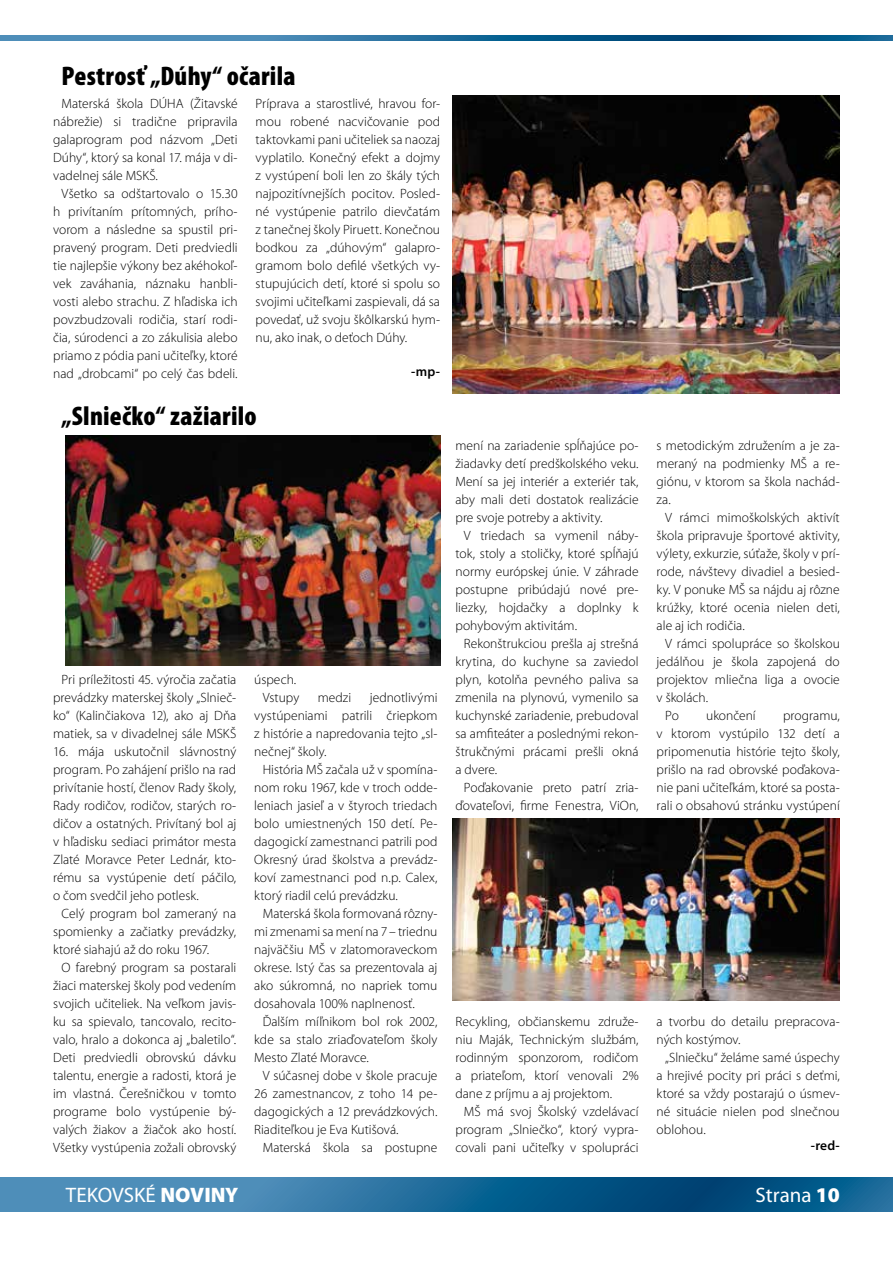
<style>
.page{position:relative;width:893px;height:1263px;background:#fff}
.page>*{position:absolute;margin:0;border:0;box-sizing:border-box;transform-origin:0 0}
.t1{font:900 condensed 27px "Mini Pro";letter-spacing:.01em;color:#000}
.t2{font:21px "Mini Pro";color:#fff}
.t3{font:300 13.5px/18px "Mini Pro";color:#000;text-align:justify}
.t4{font:600 13.5px "Mini Pro";color:#000}
.s1{font-weight:900}
</style>
<div class="page">
<svg style="left:0;top:1177px;width:893px;height:34px;background:#236d9b"></svg>
<svg style="left:0;top:36px;width:893px;height:4px;background:#246d9c"></svg>
<img style="left:453px;top:96px;width:387px;height:297px">
<img style="left:66px;top:436px;width:374px;height:229px">
<img style="left:453px;top:819px;width:387px;height:181px">
<h1 class="t1" style="left:62px;top:61px;width:235px">Pestrosť „Dúhy“ očarila</h1>
<p class="t3" style="left:53px;top:95px;width:186px;text-indent:9px">Materská škola DÚHA (Žitavské nábrežie) si tradične pripravila galaprogram pod názvom „Deti Dúhy“, ktorý sa konal 17. mája v di&shy;vadelnej sále MSKŠ.</p>
<p class="t3" style="left:53px;top:185px;width:186px;text-indent:9px">Všetko sa odštartovalo o 15.30 h privítaním prítomných, prího&shy;vorom a následne sa spustil pri&shy;pravený program. Deti predviedli tie najlepšie výkony bez akéhokoľ&shy;vek zaváhania, náznaku hanbli&shy;vosti alebo strachu. Z hľadiska ich povzbudzovali rodičia, starí rodi&shy;čia, súrodenci a zo zákulisia alebo priamo z pódia pani učiteľky, ktoré nad „drobcami“ po celý čas bdeli.</p>
<p class="t3" style="left:256px;top:95px;width:186px">Príprava a starostlivé, hravou for&shy;mou robené nacvičovanie pod taktovkami pani učiteliek sa naozaj vyplatilo. Konečný efekt a dojmy z vystúpení boli len zo škály tých najpozitívnejších pocitov. Posled&shy;né vystúpenie patrilo dievčatám z tanečnej školy Piruett. Konečnou bodkou za „dúhovým“ galapro&shy;gramom bolo defilé všetkých vy&shy;stupujúcich detí, ktoré si spolu so svojimi učiteľkami zaspievali, dá sa povedať, už svoju škôlkarskú hym&shy;nu, ako inak, o deťoch Dúhy.</p>
<p class="t4" style="left:411px;top:364px;width:30px">-mp-</p>
<h1 class="t1" style="left:62px;top:401px;width:197px">„Slniečko“ zažiarilo</h1>
<p class="t3" style="left:53px;top:671px;width:185px;text-indent:9px">Pri príležitosti 45. výročia začatia prevádzky materskej školy „Slnieč&shy;ko“ (Kalinčiakova 12), ako aj Dňa matiek, sa v divadelnej sále MSKŠ</p>
<p class="t3" style="left:53px;top:743px;width:185px">16. mája uskutočnil slávnostný program. Po zahájení prišlo na rad privítanie hostí, členov Rady školy, Rady rodičov, rodičov, starých ro&shy;dičov a ostatných. Privítaný bol aj v hľadisku sediaci primátor mesta Zlaté Moravce Peter Lednár, kto&shy;rému sa vystúpenie detí páčilo, o čom svedčil jeho potlesk.</p>
<p class="t3" style="left:53px;top:905px;width:185px;text-indent:9px">Celý program bol zameraný na spomienky a začiatky prevádzky, ktoré siahajú až do roku 1967.</p>
<p class="t3" style="left:53px;top:959px;width:185px;text-indent:9px">O farebný program sa postarali žiaci materskej školy pod vedením svojich učiteliek. Na veľkom javis&shy;ku sa spievalo, tancovalo, recito&shy;valo, hralo a dokonca aj „baletilo“.<br>Deti predviedli obrovskú dávku talentu, energie a radosti, ktorá je im vlastná. Čerešničkou v tomto programe bolo vystúpenie bý&shy;valých žiakov a žiačok ako hostí.<br>Všetky vystúpenia zožali obrovský</p>
<p class="t3" style="left:254px;top:671px;width:46px;text-align:right">úspech.<br>Vstupy</p>
<p class="t3" style="left:254px;top:689px;width:185px;text-indent:115px">jednotlivými vystúpeniami patrili čriepkom z histórie a napredovania tejto „sl&shy;nečnej“ školy.</p>
<p class="t3" style="left:254px;top:761px;width:185px;text-indent:9px">História MŠ začala už v spomína&shy;nom roku 1967, kde v troch odde&shy;leniach jasieľ a v štyroch triedach bolo umiestnených 150 detí. Pe&shy;dagogickí zamestnanci patrili pod Okresný úrad školstva a prevádz&shy;koví zamestnanci pod n.p. Calex, ktorý riadil celú prevádzku.</p>
<p class="t3" style="left:254px;top:905px;width:185px;text-indent:9px">Materská škola formovaná rôzny&shy;mi zmenami sa mení na 7 – triednu najväčšiu MŠ v zlatomoraveckom okrese. Istý čas sa prezentovala aj ako súkromná, no napriek tomu dosahovala 100% naplnenosť.</p>
<p class="t3" style="left:254px;top:1013px;width:185px;text-indent:9px">Ďalším míľnikom bol rok 2002, kde sa stalo zriaďovateľom školy Mesto Zlaté Moravce.</p>
<p class="t3" style="left:254px;top:1067px;width:185px;text-indent:8px">V súčasnej dobe v škole pracuje 26 zamestnancov, z toho 14 pe&shy;dagogických a 12 prevádzkových.<br>Riaditeľkou je Eva Kutišová.</p>
<p class="t3" style="left:263px;top:1138px;width:176px">Materská škola sa postupne</p>
<p class="t3" style="left:318px;top:689px;width:35px">medzi</p>
<p class="t3" style="left:455px;top:436px;width:185px">mení na zariadenie spĺňajúce po&shy;žiadavky detí predškolského veku.<br>Mení sa jej interiér a exteriér tak, aby mali deti dostatok realizácie pre svoje potreby a aktivity.</p>
<p class="t3" style="left:455px;top:526px;width:185px;text-indent:9px">V triedach sa vymenil náby&shy;tok, stoly a stoličky, ktoré spĺňajú normy európskej únie. V záhrade postupne pribúdajú nové pre&shy;liezky, hojdačky a doplnky k pohybovým aktivitám.</p>
<p class="t3" style="left:455px;top:634px;width:185px;text-indent:9px">Rekonštrukciou prešla aj strešná krytina, do kuchyne sa zaviedol plyn, kotolňa pevného paliva sa zmenila na plynovú, vymenilo sa kuchynské zariadenie, prebudoval sa amfiteáter a poslednými rekon&shy;štrukčnými prácami prešli okná a dvere.</p>
<p class="t3" style="left:455px;top:778px;width:185px;text-align:right">Poďakovanie preto patrí zria&shy;ďovateľovi, firme Fenestra, ViOn,</p>
<p class="t3" style="left:657px;top:436px;width:185px">s metodickým združením a je za&shy;meraný na podmienky MŠ a re&shy;giónu, v ktorom sa škola nachád&shy;za.</p>
<p class="t3" style="left:657px;top:508px;width:185px;text-indent:9px">V rámci mimoškolských aktivít škola pripravuje športové aktivity, výlety, exkurzie, súťaže, školy v prí&shy;rode, návštevy divadiel a besied&shy;ky. V ponuke MŠ sa nájdu aj rôzne krúžky, ktoré ocenia nielen deti, ale aj ich rodičia.</p>
<p class="t3" style="left:665px;top:634px;width:176px">V rámci spolupráce so školskou</p>
<p class="t3" style="left:657px;top:652px;width:185px">jedálňou je škola zapojená do</p>
<p class="t3" style="left:657px;top:670px;width:185px">projektov mliečna liga a ovocie</p>
<p class="t3" style="left:657px;top:688px;width:53px">v školách.</p>
<p class="t3" style="left:665px;top:706px;width:15px">Po</p>
<p class="t3" style="left:706px;top:706px;width:51px">ukončení</p>
<p class="t3" style="left:657px;top:706px;width:185px;text-indent:126px">programu, v ktorom vystúpilo 132 detí a pripomenutia histórie tejto školy, prišlo na rad obrovské poďakova&shy;nie pani učiteľkám, ktoré sa posta&shy;rali o obsahovú stránku vystúpení</p>
<p class="t3" style="left:455px;top:1012px;width:185px">Recykling, občianskemu združe&shy;niu Maják, Technickým službám, rodinným sponzorom, rodičom a priateľom, ktorí venovali 2% dane z príjmu a aj projektom.</p>
<p class="t3" style="left:455px;top:1102px;width:185px;text-indent:9px">MŠ má svoj Školský vzdelávací program „Slniečko“, ktorý vypra&shy;covali pani učiteľky v spolupráci</p>
<p class="t3" style="left:657px;top:1012px;width:185px">a tvorbu do detailu prepracova&shy;ných kostýmov.</p>
<p class="t3" style="left:657px;top:1048px;width:185px;text-indent:9px">„Slniečku“ želáme samé úspechy a hrejivé pocity pri práci s deťmi, ktoré sa vždy postarajú o úsmev&shy;né situácie nielen pod slnečnou oblohou.</p>
<p class="t4" style="left:811px;top:1138px;width:30px">-red-</p>
<h2 class="t2" style="left:66px;top:1184px;width:174px">TEKOVSKÉ <span class="s1">NOVINY</span></h2>
<h2 class="t2" style="left:756px;top:1184px;width:86px">Strana <span class="s1">10</span></h2>
</div>
